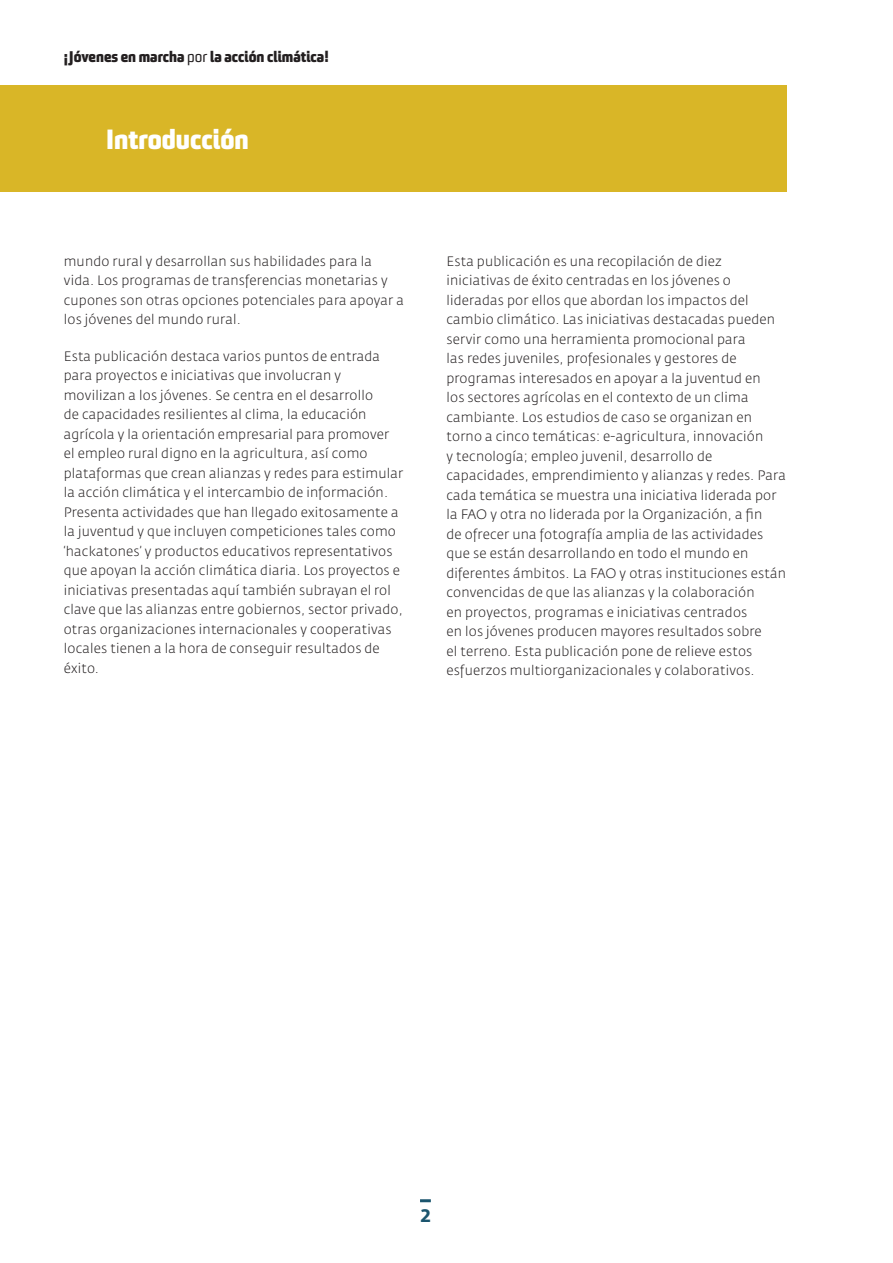
<style>
.page{position:relative;width:893px;height:1263px;background:#fff}
.page>*{position:absolute;margin:0;border:0;box-sizing:border-box;transform-origin:0 0}
.Title_Pre_Chapter_ss{font:800 27px "Sommet";color:#fff}
.t1{font:700 18px "Fedra Sans Std";color:#1b556e}
.t2{font:800 15px "Sommet";color:#231f20}
.t3{font:300 13.5px/19.5px "Fedra Sans Std";letter-spacing:.015em;color:#231f20}
.s1{font-weight:400}
</style>
<div class="page">
<svg style="left:420px;top:1199px;width:11px;height:3px"></svg>
<div style="left:0;top:86px;width:787px;height:106px;background:#d9b627"></div>
<p class="t2" style="left:64px;top:47px;width:266px">¡Jóvenes en marcha <span class="s1">por</span> la acción climática!</p>
<p class="Title_Pre_Chapter_ss" style="left:106px;top:122px;width:144px">Introducción</p>
<p class="t3" style="left:64px;top:251px;width:342px">mundo rural y desarrollan sus habilidades para la vida. Los programas de transferencias monetarias y cupones son otras opciones potenciales para apoyar a los jóvenes del mundo rural.</p>
<p class="t3" style="left:64px;top:346px;width:341px">Esta publicación destaca varios puntos de entrada para proyectos e iniciativas que involucran y movilizan a los jóvenes. Se centra en el desarrollo<br>de capacidades resilientes al clima, la educación agrícola y la orientación empresarial para promover el empleo rural digno en la agricultura, así como plataformas que crean alianzas y redes para estimular la acción climática y el intercambio de información.<br>Presenta actividades que han llegado exitosamente a la juventud y que incluyen competiciones tales como ‘hackatones’ y productos educativos representativos que apoyan la acción climática diaria. Los proyectos e iniciativas presentadas aquí también subrayan el rol clave que las alianzas entre gobiernos, sector privado, otras organizaciones internacionales y cooperativas locales tienen a la hora de conseguir resultados de éxito.</p>
<p class="t3" style="left:446px;top:251px;width:341px">Esta publicación es una recopilación de diez iniciativas de éxito centradas en los jóvenes o lideradas por ellos que abordan los impactos del cambio climático. Las iniciativas destacadas pueden servir como una herramienta promocional para<br>las redes juveniles, profesionales y gestores de programas interesados en apoyar a la juventud en<br>los sectores agrícolas en el contexto de un clima cambiante. Los estudios de caso se organizan en torno a cinco temáticas: e-agricultura, innovación<br>y tecnología; empleo juvenil, desarrollo de capacidades, emprendimiento y alianzas y redes. Para cada temática se muestra una iniciativa liderada por la FAO y otra no liderada por la Organización, a fin<br>de ofrecer una fotografía amplia de las actividades que se están desarrollando en todo el mundo en diferentes ámbitos. La FAO y otras instituciones están convencidas de que las alianzas y la colaboración<br>en proyectos, programas e iniciativas centrados<br>en los jóvenes producen mayores resultados sobre<br>el terreno. Esta publicación pone de relieve estos esfuerzos multiorganizacionales y colaborativos.</p>
<h2 class="t1" style="left:420px;top:1204px;width:12px">2</h2>
</div>
